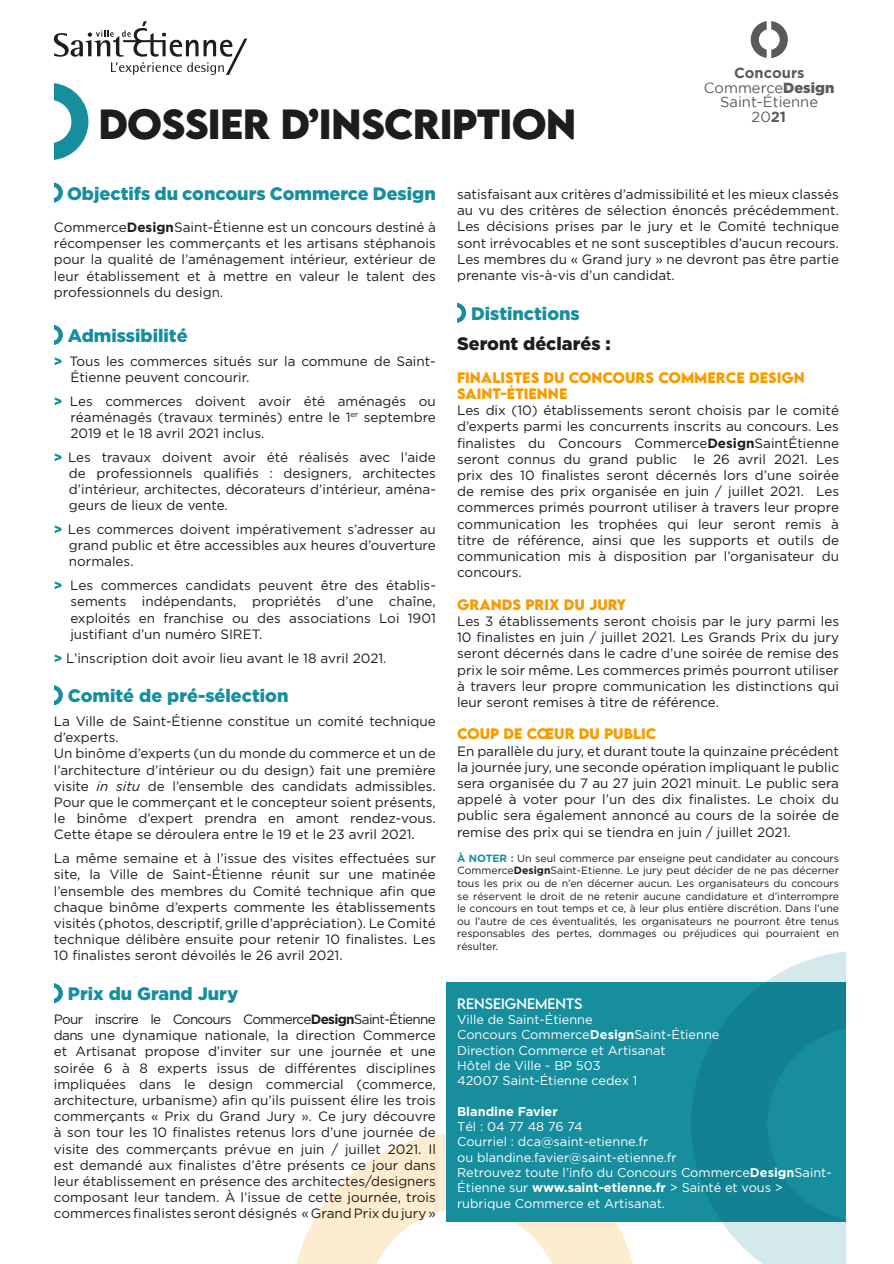
<style>
.page{position:relative;width:894px;height:1264px;background:#fff}
.page>*{position:absolute;margin:0;border:0;box-sizing:border-box;transform-origin:0 0}
.t1{font:700 37.5px "LEMONMILK";letter-spacing:-.02em;color:#1d1d1b}
.t2{font:900 18px "Gotham Pro";color:#168e9e}
.t3{font:900 18px "Gotham Pro";color:#1d1d1b}
.t4{font:14.7px/14.9px "Gotham";color:#5a5a59;text-align:center}
.t5{font:13.5px/16.2px "Gotham Pro";color:#1d1d1b;text-align:justify}
.t6{font:700 13.5px "LEMONMILK";color:#f59d00}
.t7{font:13.5px "LEMONMILK";color:#fff}
.t8{font:12.75px/15.3px "Gotham Pro";color:#fff}
.t9{font:10.5px/12.6px "Gotham Pro";color:#1d1d1b;text-align:justify}
.s1{font-weight:700}
.s2{font-weight:900}
.s3{font-weight:900;color:#168e9e}
.s4{font-style:italic}
.s5{font-weight:700;color:#168e9e}
</style>
<div class="page">
<svg style="left:296px;top:1133px;width:341px;height:131px;fill:#fdeccf"></svg>
<div style="left:446px;top:982px;width:400px;height:239px;background:#168e9e"></div>
<svg style="left:54px;top:183px;width:9px;height:20px"></svg>
<svg style="left:54px;top:325px;width:9px;height:20px"></svg>
<svg style="left:54px;top:685px;width:9px;height:20px"></svg>
<svg style="left:54px;top:983px;width:9px;height:20px"></svg>
<svg style="left:457px;top:303px;width:9px;height:20px"></svg>
<svg style="left:54px;top:83px;width:34px;height:77px"></svg>
<svg style="left:750px;top:21px;width:38px;height:37px"></svg>
<svg style="left:54px;top:21px;width:193px;height:54px"></svg>
<svg style="left:691px;top:982px;width:155px;height:239px;fill:#128292"></svg>
<svg style="left:765px;top:951px;width:82px;height:31px;fill:#d3e9ec"></svg>
<svg style="left:666px;top:1221px;width:181px;height:43px;fill:#d3e9ec"></svg>
<p class="t1" style="left:98px;top:99px;width:480px">DOSSIER D’INSCRIPTION</p>
<p class="t4" style="left:704px;top:65px;width:132px"><span class="s1">Concours<br></span>Commerce<span class="s2">Design<br></span>Saint-Étienne<br>20<span class="s1">21</span></p>
<p class="t2" style="left:67px;top:183px;width:370px">Objectifs du concours Commerce Design</p>
<p class="t5" style="left:54px;top:219px;width:383px">Commerce<span class="s1">Design</span>Saint-Étienne est un concours destiné à récompenser les commerçants et les artisans stéphanois pour la qualité de l’aménagement intérieur, extérieur de leur établissement et à mettre en valeur le talent des professionnels du design.</p>
<p class="t2" style="left:68px;top:325px;width:121px">Admissibilité</p>
<p class="t5" style="left:70px;top:353px;width:367px;text-indent:-16px"><span class="s3">&gt;</span> Tous les commerces situés sur la commune de Saint-<br>Étienne peuvent concourir.</p>
<p class="t5" style="left:70px;top:393px;width:367px;text-indent:-16px"><span class="s3">&gt;</span> Les commerces doivent avoir été aménagés ou réaménagés (travaux terminés) entre le 1<sup>er</sup> septembre 2019 et le 18 avril 2021 inclus.</p>
<p class="t5" style="left:69px;top:449px;width:368px;text-indent:-15px"><span class="s3">&gt;</span> Les travaux doivent avoir été réalisés avec l’aide de professionnels qualifiés : designers, architectes d’intérieur, architectes, décorateurs d’intérieur, aména&shy;geurs de lieux de vente.</p>
<p class="t5" style="left:69px;top:521px;width:368px;text-indent:-15px"><span class="s3">&gt;</span> Les commerces doivent impérativement s’adresser au grand public et être accessibles aux heures d’ouverture normales.</p>
<p class="t5" style="left:70px;top:577px;width:367px;text-indent:-16px"><span class="s3">&gt;</span> Les commerces candidats peuvent être des établis&shy;sements indépendants, propriétés d’une chaîne, exploités en franchise ou des associations Loi 1901 justifiant d’un numéro SIRET.</p>
<p class="t5" style="left:54px;top:649px;width:334px"><span class="s3">&gt;</span> L’inscription doit avoir lieu avant le 18 avril 2021.</p>
<p class="t2" style="left:68px;top:685px;width:222px">Comité de pré-sélection</p>
<p class="t5" style="left:54px;top:713px;width:383px">La Ville de Saint-Étienne constitue un comité technique d’experts.</p>
<p class="t5" style="left:54px;top:745px;width:383px">Un binôme d’experts (un du monde du commerce et un de l’architecture d’intérieur ou du design) fait une première visite <span class="s4">in situ</span> de l’ensemble des candidats admissibles.<br>Pour que le commerçant et le concepteur soient présents, le binôme d’expert prendra en amont rendez-vous.<br>Cette étape se déroulera entre le 19 et le 23 avril 2021.</p>
<p class="t5" style="left:54px;top:850px;width:383px">La même semaine et à l’issue des visites effectuées sur site, la Ville de Saint-Étienne réunit sur une matinée l’ensemble des membres du Comité technique afin que chaque binôme d’experts commente les établissements visités (photos, descriptif, grille d’appréciation). Le Comité technique délibère ensuite pour retenir 10 finalistes. Les 10 finalistes seront dévoilés le 26 avril 2021.</p>
<p class="t2" style="left:68px;top:983px;width:172px">Prix du Grand Jury</p>
<p class="t5" style="left:54px;top:1011px;width:383px">Pour inscrire le Concours Commerce<span class="s1">Design</span>Saint-Étienne dans une dynamique nationale, la direction Commerce et Artisanat propose d’inviter sur une journée et une soirée 6 à 8 experts issus de différentes disciplines impliquées dans le design commercial (commerce, architecture, urbanisme) afin qu’ils puissent élire les trois commerçants « Prix du Grand Jury ». Ce jury découvre à son tour les 10 finalistes retenus lors d’une journée de visite des commerçants prévue en juin / juillet 2021. Il est demandé aux finalistes d’être présents ce jour dans leur établissement en présence des architectes/designers composant leur tandem. À l’issue de cette journée, trois commerces finalistes seront désignés « Grand Prix du jury »</p>
<p class="t5" style="left:457px;top:186px;width:383px">satisfaisant aux critères d’admissibilité et les mieux classés au vu des critères de sélection énoncés précédemment.<br>Les décisions prises par le jury et le Comité technique sont irrévocables et ne sont susceptibles d’aucun recours.<br>Les membres du « Grand jury » ne devront pas être partie prenante vis-à-vis d’un candidat.</p>
<p class="t2" style="left:471px;top:303px;width:110px">Distinctions</p>
<p class="t3" style="left:457px;top:334px;width:155px">Seront déclarés :</p>
<p class="t6" style="left:457px;top:368px;width:349px">FINALISTES DU CONCOURS COMMERCE DESIGN</p>
<p class="t6" style="left:457px;top:384px;width:112px">SAINT-ÉTIENNE</p>
<p class="t5" style="left:457px;top:402px;width:383px">Les dix (10) établissements seront choisis par le comité d’experts parmi les concurrents inscrits au concours. Les finalistes du Concours Commerce<span class="s1">Design</span>SaintÉtienne seront connus du grand public le 26 avril 2021. Les prix des 10 finalistes seront décernés lors d’une soirée de remise des prix organisée en juin / juillet 2021. Les commerces primés pourront utiliser à travers leur propre communication les trophées qui leur seront remis à titre de référence, ainsi que les supports et outils de communication mis à disposition par l’organisateur du concours.</p>
<p class="t6" style="left:457px;top:595px;width:171px">GRANDS PRIX DU JURY</p>
<p class="t5" style="left:457px;top:613px;width:383px">Les 3 établissements seront choisis par le jury parmi les 10 finalistes en juin / juillet 2021. Les Grands Prix du jury seront décernés dans le cadre d’une soirée de remise des prix le soir même. Les commerces primés pourront utiliser à travers leur propre communication les distinctions qui leur seront remises à titre de référence.</p>
<p class="t6" style="left:457px;top:725px;width:201px">COUP DE CŒUR DU PUBLIC</p>
<p class="t5" style="left:457px;top:742px;width:383px">En parallèle du jury, et durant toute la quinzaine précédent la journée jury, une seconde opération impliquant le public sera organisée du 7 au 27 juin 2021 minuit. Le public sera appelé à voter pour l’un des dix finalistes. Le choix du public sera également annoncé au cours de la soirée de remise des prix qui se tiendra en juin / juillet 2021.</p>
<p class="t9" style="left:457px;top:852px;width:383px"><span class="s5">À NOTER :</span> Un seul commerce par enseigne peut candidater au concours Commerce<span class="s1">Design</span>Saint-Etienne. Le jury peut décider de ne pas décerner tous les prix ou de n’en décerner aucun. Les organisateurs du concours se réservent le droit de ne retenir aucune candidature et d’interrompre le concours en tout temps et ce, à leur plus entière discrétion. Dans l’une ou l’autre de ces éventualités, les organisateurs ne pourront être tenus responsables des pertes, dommages ou préjudices qui pourraient en résulter.</p>
<p class="t7" style="left:457px;top:994px;width:127px">RENSEIGNEMENTS</p>
<p class="t8" style="left:457px;top:1011px;width:264px">Ville de Saint-Étienne<br>Concours Commerce<span class="s1">Design</span>Saint-Étienne<br>Direction Commerce et Artisanat<br>Hôtel de Ville - BP 503<br>42007 Saint-Étienne cedex 1</p>
<p class="t8" style="left:457px;top:1103px;width:221px"><span class="s1">Blandine Favier<br></span>Tél : 04 77 48 76 74<br>Courriel : dca@saint-etienne.fr<br>ou blandine.favier@saint-etienne.fr</p>
<p class="t8" style="left:457px;top:1164px;width:376px">Retrouvez toute l’info du Concours Commerce<span class="s1">Design</span>Saint-<br>Étienne sur <span class="s1">www.saint-etienne.fr</span> &gt; Sainté et vous &gt; rubrique Commerce et Artisanat.</p>
</div>
